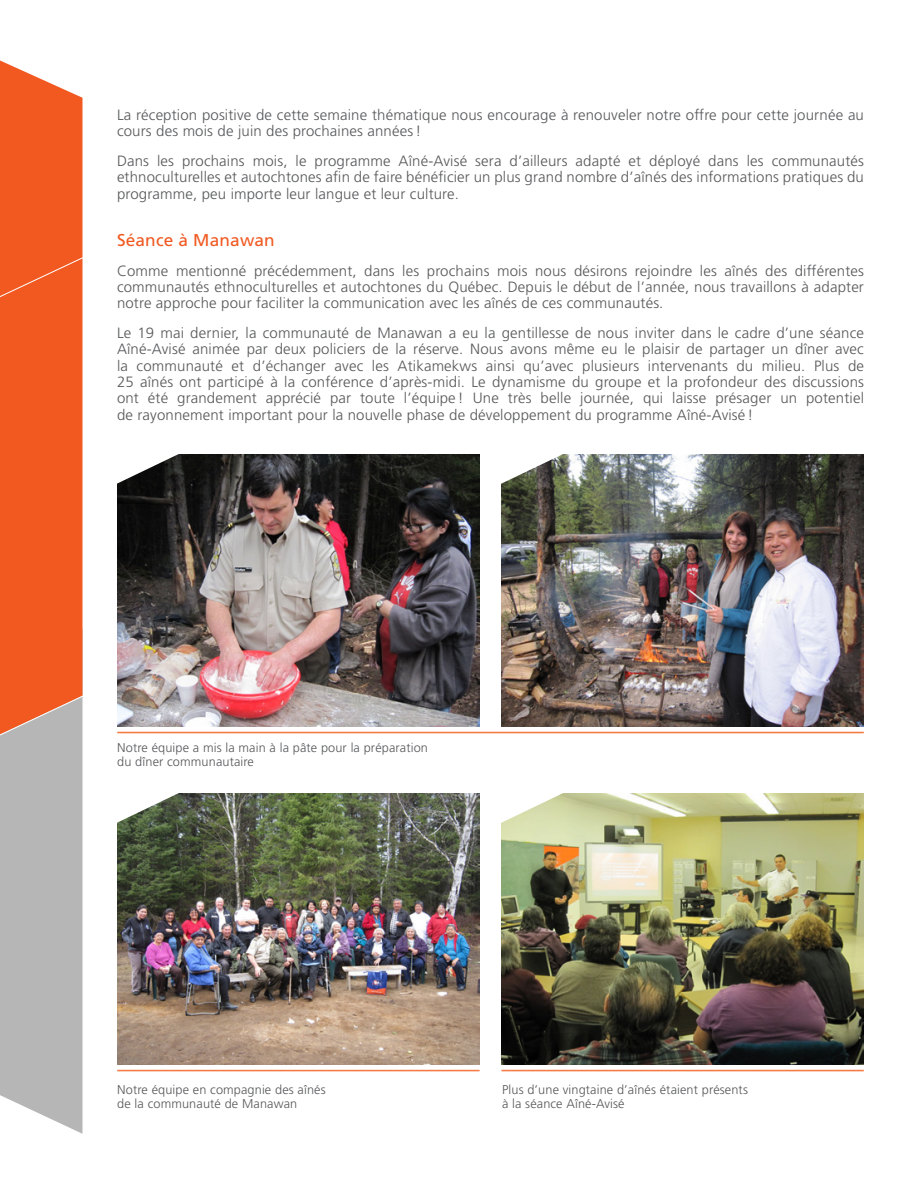
<style>
.page{position:relative;width:918px;height:1188px;background:#fff}
.page>*{position:absolute;margin:0;border:0;box-sizing:border-box;transform-origin:0 0}
.Sous-titre{font:17.1px "Frutiger";letter-spacing:.01em;color:#f15921}
.Texte_Courant{font:300 14.85px/16.4px "Frutiger";letter-spacing:.01em;color:#57585a;text-align:justify}
.Texte_Courant-2{font:300 12.75px/14.2px "Frutiger";letter-spacing:.01em;color:#57585a}
</style>
<div class="page">
<svg style="left:0;top:884px;width:82px;height:250px;background:#bbbbbc"></svg>
<div style="left:0;top:356px;width:82px;height:51px;background:#f15921"></div>
<svg style="left:0;top:407px;width:697px;height:477px"></svg>
<svg style="left:0;top:60px;width:83px;height:296px;background:#f26531"></svg>
<hr style="left:501px;top:1070px;width:363px;height:1px;background:#f47b44">
<hr style="left:117px;top:1070px;width:363px;height:1px;background:#f47b44">
<hr style="left:117px;top:732px;width:747px;height:1px;background:#f47b44">
<img style="left:117px;top:455px;width:363px;height:271px">
<svg style="left:116px;top:453px;width:65px;height:31px"></svg>
<img style="left:117px;top:793px;width:363px;height:272px">
<svg style="left:116px;top:792px;width:65px;height:31px"></svg>
<img style="left:501px;top:455px;width:363px;height:271px">
<svg style="left:500px;top:453px;width:65px;height:31px"></svg>
<img style="left:501px;top:793px;width:363px;height:272px">
<svg style="left:500px;top:792px;width:65px;height:31px"></svg>
<p class="Texte_Courant" style="left:117px;top:106px;width:748px">La réception positive de cette semaine thématique nous encourage à renouveler notre offre pour cette journée au cours des mois de juin des prochaines années!</p>
<p class="Texte_Courant" style="left:117px;top:152px;width:749px">Dans les prochains mois, le programme Aîné-Avisé sera d’ailleurs adapté et déployé dans les communautés ethnoculturelles et autochtones afin de faire bénéficier un plus grand nombre d’aînés des informations pratiques du programme, peu importe leur langue et leur culture.</p>
<p class="Sous-titre" style="left:117px;top:230px;width:159px">Séance à Manawan</p>
<p class="Texte_Courant" style="left:117px;top:262px;width:749px">Comme mentionné précédemment, dans les prochains mois nous désirons rejoindre les aînés des différentes communautés ethnoculturelles et autochtones du Québec. Depuis le début de l’année, nous travaillons à adapter notre approche pour faciliter la communication avec les aînés de ces communautés.</p>
<p class="Texte_Courant" style="left:117px;top:325px;width:749px">Le 19 mai dernier, la communauté de Manawan a eu la gentillesse de nous inviter dans le cadre d’une séance Aîné-Avisé animée par deux policiers de la réserve. Nous avons même eu le plaisir de partager un dîner avec la communauté et d’échanger avec les Atikamekws ainsi qu’avec plusieurs intervenants du milieu. Plus de 25 aînés ont participé à la conférence d’après-midi. Le dynamisme du groupe et la profondeur des discussions ont été grandement apprécié par toute l’équipe ! Une très belle journée, qui laisse présager un potentiel de rayonnement important pour la nouvelle phase de développement du programme Aîné-Avisé !</p>
<p class="Texte_Courant-2" style="left:117px;top:740px;width:312px">Notre équipe a mis la main à la pâte pour la préparation du dîner communautaire</p>
<p class="Texte_Courant-2" style="left:117px;top:1082px;width:210px">Notre équipe en compagnie des aînés</p>
<p class="Texte_Courant-2" style="left:502px;top:1082px;width:247px">Plus d’une vingtaine d’aînés étaient présents</p>
<p class="Texte_Courant-2" style="left:117px;top:1097px;width:182px">de la communauté de Manawan</p>
<p class="Texte_Courant-2" style="left:502px;top:1097px;width:124px">à la séance Aîné-Avisé</p>
</div>
